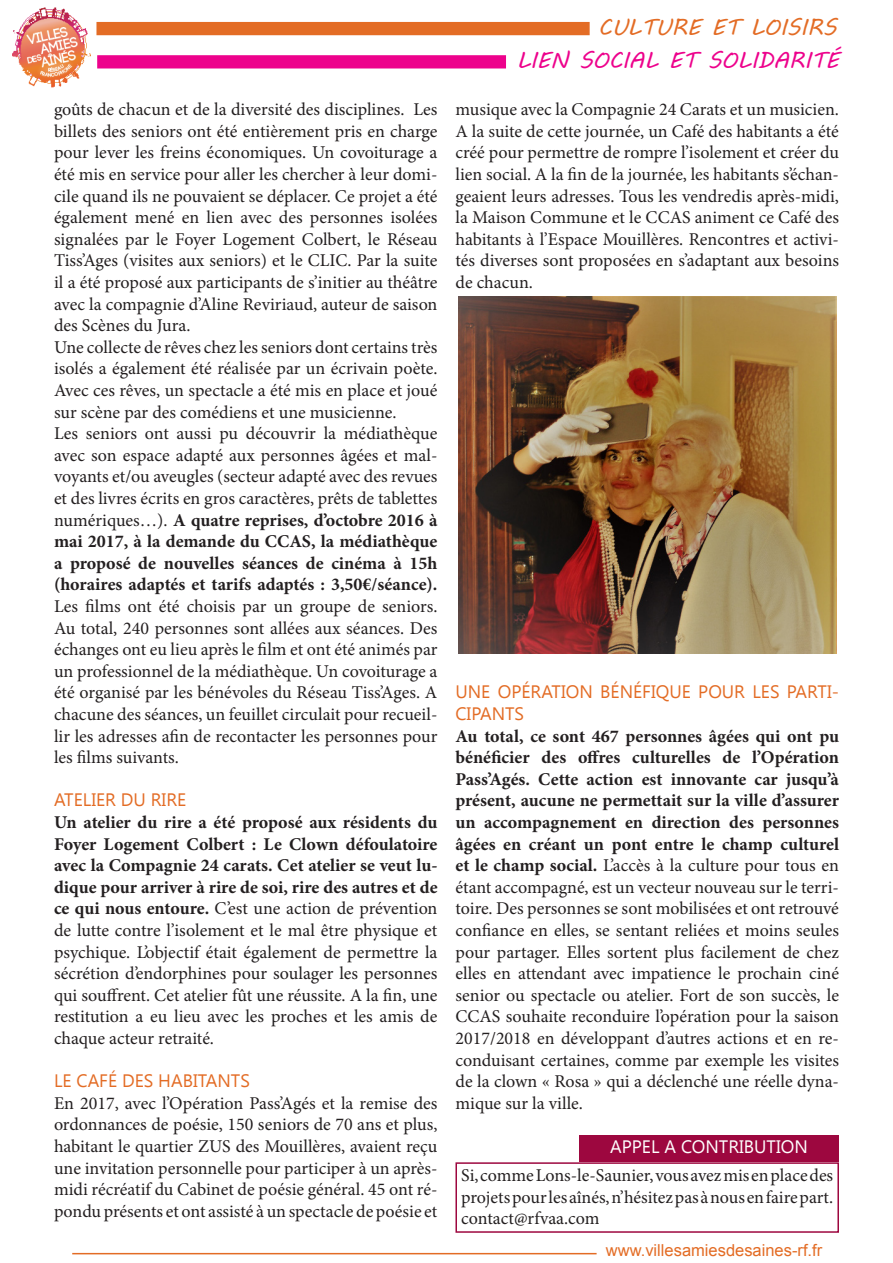
<style>
.page{position:relative;width:893px;height:1263px;background:#fff}
.page>*{position:absolute;margin:0;border:0;box-sizing:border-box;transform-origin:0 0}
.t1{font:22.5px "MV Boli";color:#ed028c}
.t2{font:22.5px "MV Boli";color:#e36c25}
.t3{font:18px/21.6px "Minion Pro";color:#231f20;text-align:justify}
.t4{font:16.5px "Arial";color:#e36c25}
.s1{font-weight:700}
</style>
<div class="page">
<div style="left:455px;top:1162px;width:384px;height:71px;border:2px solid #9d073f"></div>
<div style="left:579px;top:1135px;width:260px;height:27px;background:#9d073f"></div>
<hr style="left:72px;top:1253px;width:525px;height:1px;background:#e36c25">
<img style="left:12px;top:7px;width:78px;height:80px">
<div style="left:97px;top:55px;width:409px;height:13px;background:#ed028c;border:2px solid #ed028c"></div>
<div style="left:96px;top:22px;width:494px;height:13px;background:#e36c25"></div>
<img style="left:458px;top:296px;width:378px;height:357px">
<p class="t3" style="left:54px;top:99px;width:385px">goûts de chacun et de la diversité des disciplines. Les billets des seniors ont été entièrement pris en charge pour lever les freins économiques. Un covoiturage a été mis en service pour aller les chercher à leur domi&shy;cile quand ils ne pouvaient se déplacer. Ce projet a été également mené en lien avec des personnes isolées signalées par le Foyer Logement Colbert, le Réseau Tiss’Ages (visites aux seniors) et le CLIC. Par la suite il a été proposé aux participants de s’initier au théâtre avec la compagnie d’Aline Reviriaud, auteur de saison des Scènes du Jura.</p>
<p class="t3" style="left:54px;top:336px;width:385px">Une collecte de rêves chez les seniors dont certains très isolés a également été réalisée par un écrivain poète.<br>Avec ces rêves, un spectacle a été mis en place et joué sur scène par des comédiens et une musicienne.</p>
<p class="t3" style="left:54px;top:423px;width:385px">Les seniors ont aussi pu découvrir la médiathèque avec son espace adapté aux personnes âgées et mal&shy;voyants et/ou aveugles (secteur adapté avec des revues et des livres écrits en gros caractères, prêts de tablettes numériques…). <span class="s1">A quatre reprises, d’octobre 2016 à mai 2017, à la demande du CCAS, la médiathèque a proposé de nouvelles séances de cinéma à 15h (horaires adaptés et tarifs adaptés : 3,50€/séance).<br></span>Les films ont été choisis par un groupe de seniors.<br>Au total, 240 personnes sont allées aux séances. Des échanges ont eu lieu après le film et ont été animés par un professionnel de la médiathèque. Un covoiturage a été organisé par les bénévoles du Réseau Tiss’Ages. A chacune des séances, un feuillet circulait pour recueil&shy;lir les adresses afin de recontacter les personnes pour les films suivants.</p>
<p class="t3" style="left:54px;top:811px;width:385px"><span class="s1">Un atelier du rire a été proposé aux résidents du Foyer Logement Colbert : Le Clown défoulatoire avec la Compagnie 24 carats. Cet atelier se veut lu&shy;dique pour arriver à rire de soi, rire des autres et de ce qui nous entoure.</span> C’est une action de prévention de lutte contre l’isolement et le mal être physique et psychique. L’objectif était également de permettre la sécrétion d’endorphines pour soulager les personnes qui souffrent. Cet atelier fût une réussite. A la fin, une restitution a eu lieu avec les proches et les amis de chaque acteur retraité.</p>
<p class="t3" style="left:54px;top:1092px;width:385px">En 2017, avec l’Opération Pass’Agés et la remise des ordonnances de poésie, 150 seniors de 70 ans et plus, habitant le quartier ZUS des Mouillères, avaient reçu une invitation personnelle pour participer à un après&shy;midi récréatif du Cabinet de poésie général. 45 ont ré&shy;pondu présents et ont assisté à un spectacle de poésie et</p>
<p class="t2" style="left:598px;top:12px;width:240px">CULTURE ET LOISIRS</p>
<p class="t1" style="left:517px;top:45px;width:324px">LIEN SOCIAL ET SOLIDARITÉ</p>
<p class="t3" style="left:455px;top:99px;width:385px">musique avec la Compagnie 24 Carats et un musicien.<br>A la suite de cette journée, un Café des habitants a été créé pour permettre de rompre l’isolement et créer du lien social. A la fin de la journée, les habitants s’échan&shy;geaient leurs adresses. Tous les vendredis après-midi, la Maison Commune et le CCAS animent ce Café des habitants à l’Espace Mouillères. Rencontres et activi&shy;tés diverses sont proposées en s’adaptant aux besoins de chacun.</p>
<p class="t3" style="left:455px;top:725px;width:385px"><span class="s1">Au total, ce sont 467 personnes âgées qui ont pu bénéficier des offres culturelles de l’Opération Pass’Agés. Cette action est innovante car jusqu’à présent, aucune ne permettait sur la ville d’assurer un accompagnement en direction des personnes âgées en créant un pont entre le champ culturel et le champ social.</span> L’accès à la culture pour tous en étant accompagné, est un vecteur nouveau sur le terri&shy;toire. Des personnes se sont mobilisées et ont retrouvé confiance en elles, se sentant reliées et moins seules pour partager. Elles sortent plus facilement de chez elles en attendant avec impatience le prochain ciné senior ou spectacle ou atelier. Fort de son succès, le CCAS souhaite reconduire l’opération pour la saison 2017/2018 en développant d’autres actions et en re&shy;conduisant certaines, comme par exemple les visites de la clown « Rosa » qui a déclenché une réelle dyna&shy;mique sur la ville.</p>
<p class="t3" style="left:461px;top:1165px;width:373px">Si, comme Lons-le-Saunier, vous avez mis en place des projets pour les aînés, n’hésitez pas à nous en faire part.</p>
<p class="t3" style="left:461px;top:1208px;width:140px">contact@rfvaa.com</p>
<p class="t4" style="left:606px;top:1239px;width:218px">www.villesamiesdesaines-rf.fr</p>
</div>
